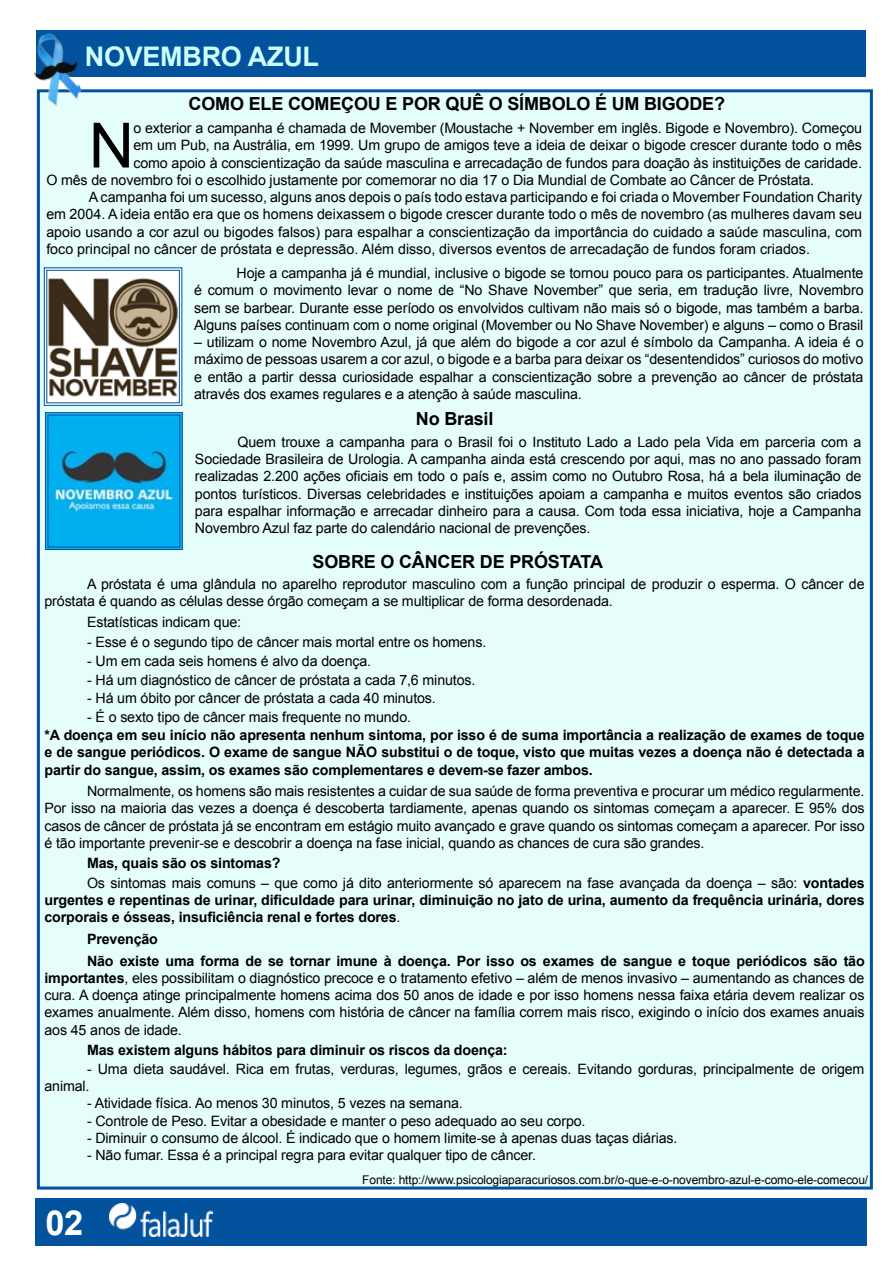
<style>
.page{position:relative;width:893px;height:1263px;background:#fff}
.page>*{position:absolute;margin:0;border:0;box-sizing:border-box;transform-origin:0 0}
.t1{font:62.4px "Arial";color:#000}
.t2{font:700 34.5px "Arial";color:#fff}
.t3{font:700 27px "Arial";letter-spacing:-.01em;color:#cdffff}
.t4{font:700 18px "Arial";letter-spacing:-.01em;color:#000}
.t5{font:14.25px/17.2px "Arial";letter-spacing:-.01em;color:#000;text-align:justify}
.t6{font:700 14.25px/17.2px "Arial";letter-spacing:-.01em;color:#000;text-align:justify}
.t7{font:12px "Arial";letter-spacing:-.01em;color:#000}
.s1{font-weight:400}
.s2{font-weight:700}
</style>
<div class="page">
<div style="left:37px;top:89px;width:836px;height:1100px;background:#e5fdfb;border:3px solid #03529d"></div>
<div style="left:36px;top:1198px;width:831px;height:47px;background:#03529d"></div>
<img style="left:109px;top:1204px;width:103px;height:32px">
<div style="left:36px;top:31px;width:829px;height:46px;background:#03529d"></div>
<img style="left:36px;top:30px;width:47px;height:78px">
<svg style="left:44px;top:267px;width:138px;height:139px;background:#9a968e"></svg>
<div style="left:47px;top:270px;width:133px;height:133px;border:1px solid #02529d"></div>
<svg style="left:45px;top:412px;width:138px;height:138px;background:#119fd6"></svg>
<div style="left:48px;top:415px;width:132px;height:132px;border:1px solid #02529d"></div>
<img style="left:34px;top:52px;width:49px;height:37px">
<h3 class="t3" style="left:85px;top:39px;width:236px">NOVEMBRO AZUL</h3>
<p class="t4" style="left:189px;top:91px;width:538px">COMO ELE COMEÇOU E POR QUÊ O SÍMBOLO É UM BIGODE?</p>
<h1 class="t1" style="left:89px;top:105px;width:47px">N</h1>
<p class="t5" style="left:133px;top:119px;width:730px">o exterior a campanha é chamada de Movember (Moustache + November em inglês. Bigode e Novembro). Começou</p>
<p class="t5" style="left:133px;top:137px;width:730px">em um Pub, na Austrália, em 1999. Um grupo de amigos teve a ideia de deixar o bigode crescer durante todo o mês</p>
<p class="t5" style="left:133px;top:154px;width:730px">como apoio à conscientização da saúde masculina e arrecadação de fundos para doação às instituições de caridade.</p>
<p class="t5" style="left:46px;top:171px;width:769px">O mês de novembro foi o escolhido justamente por comemorar no dia 17 o Dia Mundial de Combate ao Câncer de Próstata.</p>
<p class="t5" style="left:89px;top:189px;width:775px">A campanha foi um sucesso, alguns anos depois o país todo estava participando e foi criada o Movember Foundation Charity</p>
<p class="t5" style="left:46px;top:206px;width:817px">em 2004. A ideia então era que os homens deixassem o bigode crescer durante todo o mês de novembro (as mulheres davam seu</p>
<p class="t5" style="left:46px;top:223px;width:817px">apoio usando a cor azul ou bigodes falsos) para espalhar a conscientização da importância do cuidado a saúde masculina, com</p>
<p class="t5" style="left:46px;top:240px;width:765px">foco principal no câncer de próstata e depressão. Além disso, diversos eventos de arrecadação de fundos foram criados.</p>
<p class="t5" style="left:194px;top:265px;width:671px;text-indent:43px">Hoje a campanha já é mundial, inclusive o bigode se tornou pouco para os participantes. Atualmente é comum o movimento levar o nome de “No Shave November” que seria, em tradução livre, Novembro sem se barbear. Durante esse período os envolvidos cultivam não mais só o bigode, mas também a barba.<br>Alguns países continuam com o nome original (Movember ou No Shave November) e alguns – como o Brasil</p>
<p class="t5" style="left:194px;top:334px;width:671px">– utilizam o nome Novembro Azul, já que além do bigode a cor azul é símbolo da Campanha. A ideia é o máximo de pessoas usarem a cor azul, o bigode e a barba para deixar os “desentendidos” curiosos do motivo e então a partir dessa curiosidade espalhar a conscientização sobre a prevenção ao câncer de próstata através dos exames regulares e a atenção à saúde masculina.</p>
<p class="t5" style="left:195px;top:433px;width:668px;text-indent:43px">Quem trouxe a campanha para o Brasil foi o Instituto Lado a Lado pela Vida em parceria com a Sociedade Brasileira de Urologia. A campanha ainda está crescendo por aqui, mas no ano passado foram realizadas 2.200 ações oficiais em todo o país e, assim como no Outubro Rosa, há a bela iluminação de pontos turísticos. Diversas celebridades e instituições apoiam a campanha e muitos eventos são criados para espalhar informação e arrecadar dinheiro para a causa. Com toda essa iniciativa, hoje a Campanha Novembro Azul faz parte do calendário nacional de prevenções.</p>
<p class="t4" style="left:416px;top:407px;width:79px">No Brasil</p>
<p class="t4" style="left:313px;top:549px;width:292px">SOBRE O CÂNCER DE PRÓSTATA</p>
<p class="t5" style="left:44px;top:576px;width:822px;text-indent:43px">A próstata é uma glândula no aparelho reprodutor masculino com a função principal de produzir o esperma. O câncer de próstata é quando as células desse órgão começam a se multiplicar de forma desordenada.</p>
<p class="t5" style="left:87px;top:613px;width:156px">Estatísticas indicam que:</p>
<p class="t5" style="left:87px;top:634px;width:401px">- Esse é o segundo tipo de câncer mais mortal entre os homens.</p>
<p class="t5" style="left:87px;top:652px;width:286px">- Um em cada seis homens é alvo da doença.</p>
<p class="t5" style="left:87px;top:671px;width:390px">- Há um diagnóstico de câncer de próstata a cada 7,6 minutos.</p>
<p class="t5" style="left:87px;top:690px;width:350px">- Há um óbito por câncer de próstata a cada 40 minutos.</p>
<p class="t5" style="left:87px;top:709px;width:325px">- É o sexto tipo de câncer mais frequente no mundo.</p>
<p class="t6" style="left:44px;top:727px;width:822px">*A doença em seu início não apresenta nenhum sintoma, por isso é de suma importância a realização de exames de toque e de sangue periódicos. O exame de sangue NÃO substitui o de toque, visto que muitas vezes a doença não é detectada a partir do sangue, assim, os exames são complementares e devem-se fazer ambos.</p>
<p class="t5" style="left:44px;top:783px;width:822px;text-indent:43px">Normalmente, os homens são mais resistentes a cuidar de sua saúde de forma preventiva e procurar um médico regularmente.<br>Por isso na maioria das vezes a doença é descoberta tardiamente, apenas quando os sintomas começam a aparecer. E 95% dos casos de câncer de próstata já se encontram em estágio muito avançado e grave quando os sintomas começam a aparecer. Por isso é tão importante prevenir-se e descobrir a doença na fase inicial, quando as chances de cura são grandes.</p>
<p class="t6" style="left:44px;top:874px;width:822px;text-indent:43px"><span class="s1">Os sintomas mais comuns – que como já dito anteriormente só aparecem na fase avançada da doença – são:</span> vontades urgentes e repentinas de urinar, dificuldade para urinar, diminuição no jato de urina, aumento da frequência urinária, dores corporais e ósseas, insuficiência renal e fortes dores<span class="s1">.</span></p>
<p class="t5" style="left:44px;top:952px;width:822px;text-indent:43px"><span class="s2">Não existe uma forma de se tornar imune à doença. Por isso os exames de sangue e toque periódicos são tão importantes</span>, eles possibilitam o diagnóstico precoce e o tratamento efetivo – além de menos invasivo – aumentando as chances de cura. A doença atinge principalmente homens acima dos 50 anos de idade e por isso homens nessa faixa etária devem realizar os exames anualmente. Além disso, homens com história de câncer na família correm mais risco, exigindo o início dos exames anuais aos 45 anos de idade.</p>
<p class="t5" style="left:44px;top:1060px;width:821px;text-indent:43px">- Uma dieta saudável. Rica em frutas, verduras, legumes, grãos e cereais. Evitando gorduras, principalmente de origem animal.</p>
<p class="t5" style="left:87px;top:1095px;width:377px">- Atividade física. Ao menos 30 minutos, 5 vezes na semana.</p>
<p class="t5" style="left:87px;top:1112px;width:500px">- Controle de Peso. Evitar a obesidade e manter o peso adequado ao seu corpo.</p>
<p class="t5" style="left:87px;top:1129px;width:592px">- Diminuir o consumo de álcool. É indicado que o homem limite-se à apenas duas taças diárias.</p>
<p class="t5" style="left:87px;top:1146px;width:450px">- Não fumar. Essa é a principal regra para evitar qualquer tipo de câncer.</p>
<p class="t6" style="left:87px;top:855px;width:195px">Mas, quais são os sintomas?</p>
<p class="t6" style="left:87px;top:931px;width:72px">Prevenção</p>
<p class="t6" style="left:87px;top:1041px;width:422px">Mas existem alguns hábitos para diminuir os riscos da doença:</p>
<h2 class="t2" style="left:45px;top:1199px;width:40px">02</h2>
<p class="t7" style="left:362px;top:1172px;width:508px">Fonte: http://www.psicologiaparacuriosos.com.br/o-que-e-o-novembro-azul-e-como-ele-comecou/</p>
</div>
